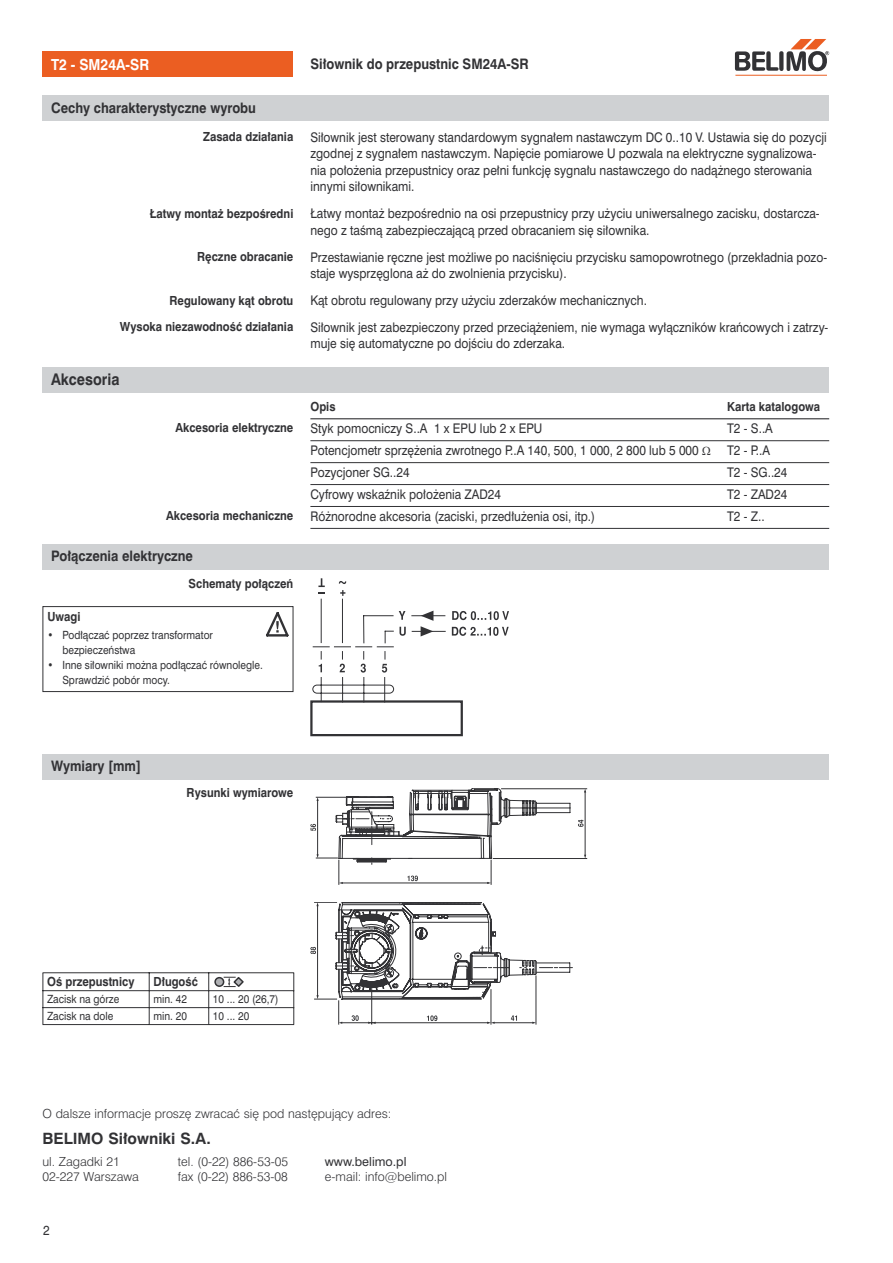
<style>
.page{position:relative;width:893px;height:1263px;background:#fff}
.page>*{position:absolute;margin:0;border:0;box-sizing:border-box;transform-origin:0 0}
._1_tytul_na_szarej_belce{font:700 15px "Swis 721 PL";color:#323235;scale:.9 1}
.t1{font:700 14.55px "Swis 721 PL";color:#323235}
._6_tytulik_pomar_na_drugiej{font:700 14.25px "Swis 721 PL";color:#fff;scale:.9 1}
._1_tytul_na_szarej_belce-2{font:700 13.5px "Swis 721 PL";color:#323235;scale:.9 1}
._4_body{font:12.3px/16.5px "Swis 721 PL";color:#323235;scale:.9 1}
._3_boldzik{font:700 11.7px "Swis 721 PL";color:#323235;scale:.9 1}
.t2{font:11.7px "Swis 721 Lt PL";color:#323235}
.t3{font:11.7px "Swis 721 PL";color:#323235}
._5_notka{font:10.5px/15px "Swis 721 PL";color:#323235;scale:.9 1}
</style>
<div class="page">
<div style="left:43px;top:96px;width:786px;height:25px;background:#cfd1d3"></div>
<div style="left:43px;top:51px;width:250px;height:26px;background:#eb5e22"></div>
<hr style="left:735px;top:75px;width:92px;height:1px;background:#eb5e22">
<svg style="left:735px;top:39px;width:94px;height:33px"></svg>
<div style="left:43px;top:367px;width:786px;height:25px;background:#cfd1d3"></div>
<hr style="left:310px;top:440px;width:417px;height:1px;background:#323235">
<hr style="left:727px;top:440px;width:102px;height:1px;background:#323235">
<hr style="left:310px;top:462px;width:417px;height:1px;background:#323235">
<hr style="left:727px;top:462px;width:102px;height:1px;background:#323235">
<hr style="left:310px;top:484px;width:417px;height:1px;background:#323235">
<hr style="left:727px;top:484px;width:102px;height:1px;background:#323235">
<hr style="left:310px;top:506px;width:417px;height:1px;background:#323235">
<hr style="left:727px;top:506px;width:102px;height:1px;background:#323235">
<hr style="left:310px;top:528px;width:417px;height:1px;background:#323235">
<hr style="left:727px;top:528px;width:102px;height:1px;background:#323235">
<hr style="left:310px;top:418px;width:417px;height:1px;background:#323235">
<hr style="left:727px;top:418px;width:102px;height:1px;background:#323235">
<div style="left:43px;top:544px;width:786px;height:26px;background:#cfd1d3"></div>
<div style="left:43px;top:606px;width:250px;height:86px;border:1px solid #323235"></div>
<svg style="left:266px;top:612px;width:23px;height:25px"></svg>
<div style="left:43px;top:754px;width:786px;height:25px;background:#cfd1d3"></div>
<hr style="left:43px;top:972px;width:106px;height:1px;background:#323235">
<hr style="left:150px;top:972px;width:58px;height:1px;background:#323235">
<hr style="left:209px;top:972px;width:85px;height:1px;background:#323235">
<hr style="left:43px;top:990px;width:107px;height:1px;background:#323235">
<hr style="left:150px;top:990px;width:59px;height:1px;background:#323235">
<hr style="left:209px;top:990px;width:85px;height:1px;background:#323235">
<hr style="left:43px;top:1007px;width:107px;height:1px;background:#323235">
<svg style="left:43px;top:973px;width:1px;height:51px"></svg>
<hr style="left:150px;top:1007px;width:59px;height:1px;background:#323235">
<svg style="left:149px;top:972px;width:1px;height:53px"></svg>
<hr style="left:209px;top:1007px;width:85px;height:1px;background:#323235">
<svg style="left:208px;top:972px;width:1px;height:53px"></svg>
<svg style="left:293px;top:973px;width:1px;height:51px"></svg>
<hr style="left:43px;top:1024px;width:106px;height:1px;background:#323235">
<hr style="left:150px;top:1024px;width:58px;height:1px;background:#323235">
<hr style="left:209px;top:1024px;width:85px;height:1px;background:#323235">
<svg style="left:215px;top:978px;width:9px;height:8px"></svg>
<div style="left:214px;top:977px;width:10px;height:10px;border:1px solid #323235;border-radius:50%"></div>
<svg style="left:224px;top:976px;width:20px;height:12px"></svg>
<hr style="left:501px;top:788px;width:86px;height:1px;background:#323235">
<hr style="left:493px;top:858px;width:94px;height:1px;background:#323235">
<hr style="left:585px;top:791px;width:1px;height:64px;background:#323235">
<svg style="left:578px;top:820px;width:6px;height:7px"></svg>
<svg style="left:310px;top:788px;width:260px;height:96px"></svg>
<svg style="left:310px;top:902px;width:262px;height:122px"></svg>
<hr style="left:411px;top:615px;width:34px;height:1px;background:#323235">
<hr style="left:412px;top:631px;width:34px;height:1px;background:#323235">
<svg style="left:421px;top:611px;width:12px;height:25px"></svg>
<hr style="left:321px;top:599px;width:1px;height:44px;background:#323235">
<hr style="left:342px;top:599px;width:1px;height:44px;background:#323235">
<svg style="left:312px;top:611px;width:94px;height:89px"></svg>
<div style="left:310px;top:700px;width:153px;height:36px;border:2px solid #323235"></div>
<svg style="left:452px;top:611px;width:57px;height:9px"></svg>
<svg style="left:452px;top:627px;width:57px;height:9px"></svg>
<svg style="left:340px;top:590px;width:5px;height:6px"></svg>
<svg style="left:318px;top:578px;width:7px;height:15px"></svg>
<svg style="left:339px;top:581px;width:7px;height:3px"></svg>
<p class="_6_tytulik_pomar_na_drugiej" style="left:51px;top:55px;width:111px">T2 - SM24A-SR</p>
<p class="_1_tytul_na_szarej_belce-2" style="left:310px;top:55px;width:244px">Siłownik do przepustnic SM24A-SR</p>
<p class="_1_tytul_na_szarej_belce-2" style="left:51px;top:99px;width:229px">Cechy charakterystyczne wyrobu</p>
<p class="_3_boldzik" style="left:203px;top:129px;width:102px">Zasada działania</p>
<p class="_4_body" style="left:310px;top:129px;width:575px">Siłownik jest sterowany standardowym sygnałem nastawczym DC 0..10 V. Ustawia się do pozycji zgodnej z sygnałem nastawczym. Napięcie pomiarowe U pozwala na elektryczne sygnalizowa&shy;nia położenia przepustnicy oraz pełni funkcję sygnału nastawczego do nadążnego sterowania innymi siłownikami.</p>
<p class="_3_boldzik" style="left:150px;top:206px;width:161px">Łatwy montaż bezpośredni</p>
<p class="_4_body" style="left:310px;top:205px;width:567px">Łatwy montaż bezpośrednio na osi przepustnicy przy użyciu uniwersalnego zacisku, dostarcza&shy;nego z taśmą zabezpieczającą przed obracaniem się siłownika.</p>
<p class="_3_boldzik" style="left:197px;top:249px;width:108px">Ręczne obracanie</p>
<p class="_4_body" style="left:310px;top:249px;width:575px">Przestawianie ręczne jest możliwe po naciśnięciu przycisku samopowrotnego (przekładnia pozo&shy;staje wysprzęglona aż do zwolnienia przycisku).</p>
<p class="_3_boldzik" style="left:169px;top:292px;width:139px">Regulowany kąt obrotu</p>
<p class="_4_body" style="left:310px;top:292px;width:375px">Kąt obrotu regulowany przy użyciu zderzaków mechanicznych.</p>
<p class="_3_boldzik" style="left:120px;top:319px;width:194px">Wysoka niezawodność działania</p>
<p class="_4_body" style="left:310px;top:319px;width:577px">Siłownik jest zabezpieczony przed przeciążeniem, nie wymaga wyłączników krańcowych i zatrzy&shy;muje się automatyczne po dojściu do zderzaka.</p>
<p class="_1_tytul_na_szarej_belce" style="left:51px;top:369px;width:78px">Akcesoria</p>
<p class="_3_boldzik" style="left:310px;top:399px;width:29px">Opis</p>
<p class="_3_boldzik" style="left:727px;top:399px;width:105px">Karta katalogowa</p>
<p class="_3_boldzik" style="left:175px;top:420px;width:133px">Akcesoria elektryczne</p>
<p class="_4_body" style="left:310px;top:420px;width:259px">Styk pomocniczy S..A 1 x EPU lub 2 x EPU</p>
<p class="_4_body" style="left:727px;top:420px;width:52px">T2 - S..A</p>
<p class="_4_body" style="left:310px;top:442px;width:433px">Potencjometr sprzężenia zwrotnego P..A 140, 500, 1 000, 2 800 lub 5 000</p>
<p class="_4_body" style="left:727px;top:442px;width:49px">T2 - P..A</p>
<p class="_4_body" style="left:310px;top:464px;width:112px">Pozycjoner SG..24</p>
<p class="_4_body" style="left:727px;top:464px;width:68px">T2 - SG..24</p>
<p class="_4_body" style="left:310px;top:486px;width:213px">Cyfrowy wskaźnik położenia ZAD24</p>
<p class="_4_body" style="left:727px;top:486px;width:68px">T2 - ZAD24</p>
<p class="_3_boldzik" style="left:166px;top:508px;width:143px">Akcesoria mechaniczne</p>
<p class="_4_body" style="left:310px;top:508px;width:318px">Różnorodne akcesoria (zaciski, przedłużenia osi, itp.)</p>
<p class="_4_body" style="left:727px;top:508px;width:43px">T2 - Z..</p>
<p class="_1_tytul_na_szarej_belce-2" style="left:51px;top:547px;width:159px">Połączenia elektryczne</p>
<p class="_3_boldzik" style="left:189px;top:576px;width:118px">Schematy połączeń</p>
<p class="_3_boldzik" style="left:48px;top:608px;width:38px">Uwagi</p>
<p class="_5_notka" style="left:62px;top:627px;width:169px;text-indent:-15px">• Podłączać poprzez transformator bezpieczeństwa</p>
<p class="_5_notka" style="left:62px;top:657px;width:224px;text-indent:-15px">• Inne siłowniki można podłączać równolegle.<br>Sprawdzić pobór mocy.</p>
<p class="_1_tytul_na_szarej_belce-2" style="left:51px;top:757px;width:102px">Wymiary [mm]</p>
<p class="_3_boldzik" style="left:187px;top:785px;width:120px">Rysunki wymiarowe</p>
<p class="_3_boldzik" style="left:47px;top:974px;width:98px">Oś przepustnicy</p>
<p class="_3_boldzik" style="left:153px;top:974px;width:51px">Długość</p>
<p class="_5_notka" style="left:47px;top:992px;width:82px">Zacisk na górze</p>
<p class="_5_notka" style="left:153px;top:992px;width:39px">min. 42</p>
<p class="_5_notka" style="left:213px;top:992px;width:74px">10 ... 20 (26,7)</p>
<p class="_5_notka" style="left:47px;top:1009px;width:75px">Zacisk na dole</p>
<p class="_5_notka" style="left:153px;top:1009px;width:39px">min. 20</p>
<p class="_5_notka" style="left:213px;top:1009px;width:42px">10 ... 20</p>
<p class="t2" style="left:43px;top:1106px;width:351px">O dalsze informacje proszę zwracać się pod następujący adres:</p>
<p class="t1" style="left:43px;top:1129px;width:170px">BELIMO Siłowniki S.A.</p>
<p class="t2" style="left:43px;top:1154px;width:79px">ul. Zagadki 21</p>
<p class="t2" style="left:178px;top:1154px;width:112px">tel. (0-22) 886-53-05</p>
<p class="t3" style="left:325px;top:1154px;width:83px">www.belimo.pl</p>
<p class="t2" style="left:43px;top:1168px;width:98px">02-227 Warszawa</p>
<p class="t2" style="left:178px;top:1168px;width:111px">fax (0-22) 886-53-08</p>
<p class="t2" style="left:325px;top:1168px;width:124px">e-mail: info@belimo.pl</p>
<p class="_4_body" style="left:43px;top:1222px;width:9px">2</p>
</div>
